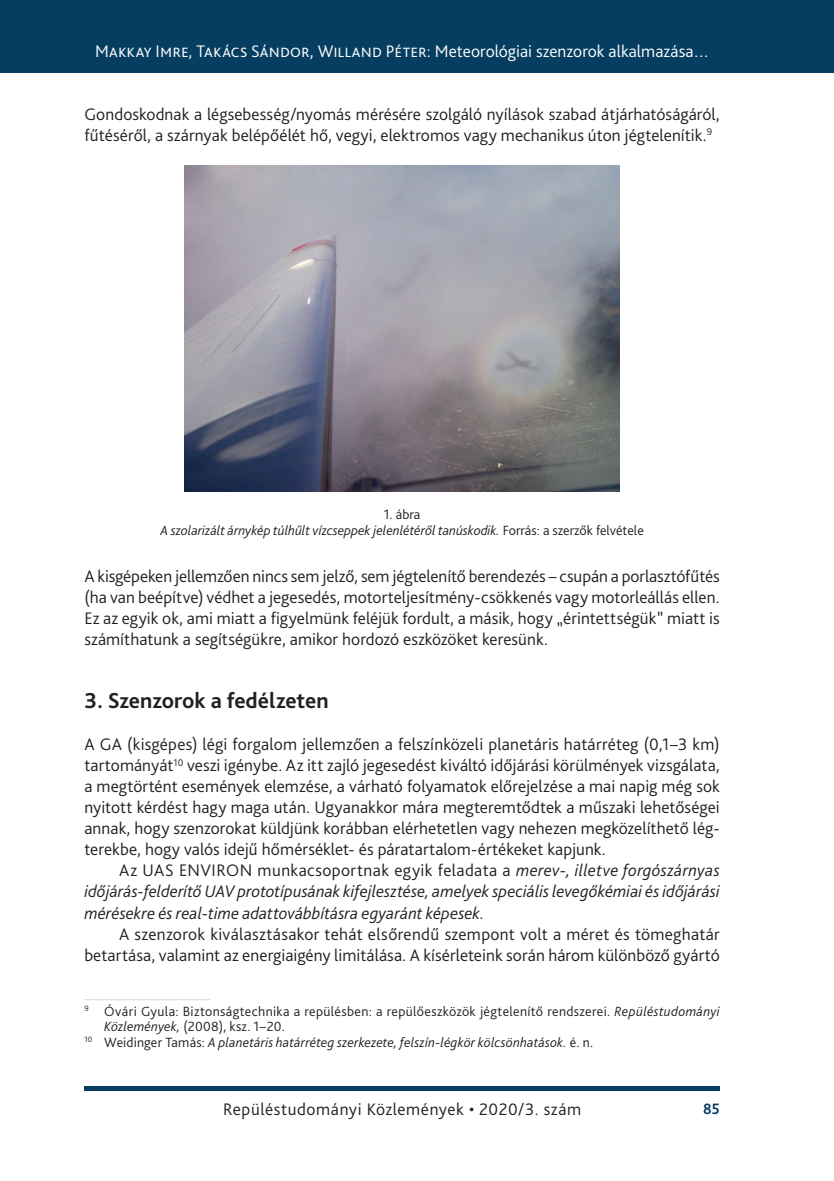
<style>
.page{position:relative;width:834px;height:1181px;background:#fff}
.page>*{position:absolute;margin:0;border:0;box-sizing:border-box;transform-origin:0 0}
._1_1__Head_bold_13{font:700 22.75px "Bliss Pro";color:#231f20}
._2__Body_1st_paragra{font:300 17.5px/21px "Bliss Pro";letter-spacing:.005em;color:#231f20;text-align:justify}
._1__Body{font:300 17.5px/21px "Bliss Pro";letter-spacing:.005em;color:#231f20}
._1__Body-2{font:italic 300 17.5px/21px "Bliss Pro";letter-spacing:.005em;color:#231f20;text-align:justify}
.t1{font:300 17.5px "Bliss Pro";letter-spacing:.01em;color:#fff}
._2__Body_1st_paragra-2{font:300 17.5px "Bliss Pro";letter-spacing:.03em;color:#231f20}
.t2{font:700 15.75px "Bliss Pro";color:#063e62;scale:.95 1}
.Footnote_text{font:300 14px/15.8px "Bliss Pro";letter-spacing:.025em;color:#231f20}
.Ábra__képalárás{font:italic 300 14px "Bliss Pro";color:#231f20}
.Footnote_text-2{font:italic 300 14px "Bliss Pro";letter-spacing:.01em;color:#231f20}
.Ábra_címe{font:300 14px "Bliss Pro";color:#231f20}
.s1{font-style:normal}
.s2{font-style:italic}
</style>
<div class="page">
<div style="left:0;top:0;width:833px;height:73px;background:#063e62"></div>
<div style="left:84px;top:1086px;width:635px;height:5px;background:#063e62"></div>
<img style="left:185px;top:165px;width:434px;height:326px">
<hr style="left:84px;top:999px;width:126px;height:1px;background:#d1d2d4">
<p class="t1" style="left:95px;top:41px;width:615px">Makkay Imre, Takács Sándor, Willand Péter: Meteorológiai szenzorok alkalmazása…</p>
<p class="_1__Body" style="left:84px;top:103px;width:636px">Gondoskodnak a légsebesség/nyomás mérésére szolgáló nyílások szabad átjárhatóságáról, fűtéséről, a szárnyak belépőélét hő, vegyi, elektromos vagy mechanikus úton jégtelenítik.<sup>9</sup></p>
<p class="Ábra_címe" style="left:384px;top:506px;width:38px">1. ábra</p>
<p class="Ábra__képalárás" style="left:160px;top:522px;width:485px">A szolarizált árnykép túlhűlt vízcseppek jelenlétéről tanúskodik. <span class="s1">Forrás: a szerzők felvétele</span></p>
<p class="_2__Body_1st_paragra" style="left:84px;top:565px;width:636px">A kisgépeken jellemzően nincs sem jelző, sem jégtelenítő berendezés – csupán a porlasztófűtés (ha van beépítve) védhet a jegesedés, motorteljesítmény-csökkenés vagy motorleállás ellen.<br>Ez az egyik ok, ami miatt a figyelmünk feléjük fordult, a másik, hogy „érintettségük” miatt is számíthatunk a segítségükre, amikor hordozó eszközöket keresünk.</p>
<p class="_1_1__Head_bold_13" style="left:84px;top:687px;width:245px">3. Szenzorok a fedélzeten</p>
<p class="_2__Body_1st_paragra" style="left:84px;top:733px;width:637px">A GA (kisgépes) légi forgalom jellemzően a felszínközeli planetáris határréteg (0,1–3 km) tartományát<sup>10</sup> veszi igénybe. Az itt zajló jegesedést kiváltó időjárási körülmények vizsgálata, a megtörtént események elemzése, a várható folyamatok előrejelzése a mai napig még sok nyitott kérdést hagy maga után. Ugyanakkor mára megteremtődtek a műszaki lehetőségei annak, hogy szenzorokat küldjünk korábban elérhetetlen vagy nehezen megközelíthető lég&shy;terekbe, hogy valós idejű hőmérséklet- és páratartalom-értékeket kapjunk.</p>
<p class="_1__Body-2" style="left:84px;top:859px;width:636px;text-indent:35px"><span class="s1">Az UAS ENVIRON munkacsoportnak egyik feladata a</span> merev-, illetve forgószárnyas időjárás-felderítő UAV prototípusának kifejlesztése, amelyek speciális levegőkémiai és időjárási mérésekre és real-time adattovábbításra egyaránt képesek.</p>
<p class="_1__Body" style="left:84px;top:922px;width:636px;text-align:right">A szenzorok kiválasztásakor tehát elsőrendű szempont volt a méret és tömeghatár betartása, valamint az energiaigény limitálása. A kísérleteink során három különböző gyártó</p>
<p class="Footnote_text" style="left:104px;top:1002px;width:617px;text-indent:-20px"><sup>9</sup> Óvári Gyula: Biztonságtechnika a repülésben: a repülőeszközök jégtelenítő rendszerei. <span class="s2">Repüléstudományi<br>Közlemények,</span> (2008), ksz. 1–20.</p>
<p class="Footnote_text-2" style="left:84px;top:1033px;width:510px"><sup>10</sup> <span class="s1">Weidinger Tamás:</span> A planetáris határréteg szerkezete, felszín-légkör kölcsönhatások. <span class="s1">é. n.</span></p>
<p class="_2__Body_1st_paragra-2" style="left:223px;top:1098px;width:359px">Repüléstudományi Közlemények • 2020/3. szám</p>
<p class="t2" style="left:703px;top:1099px;width:19px">85</p>
</div>
